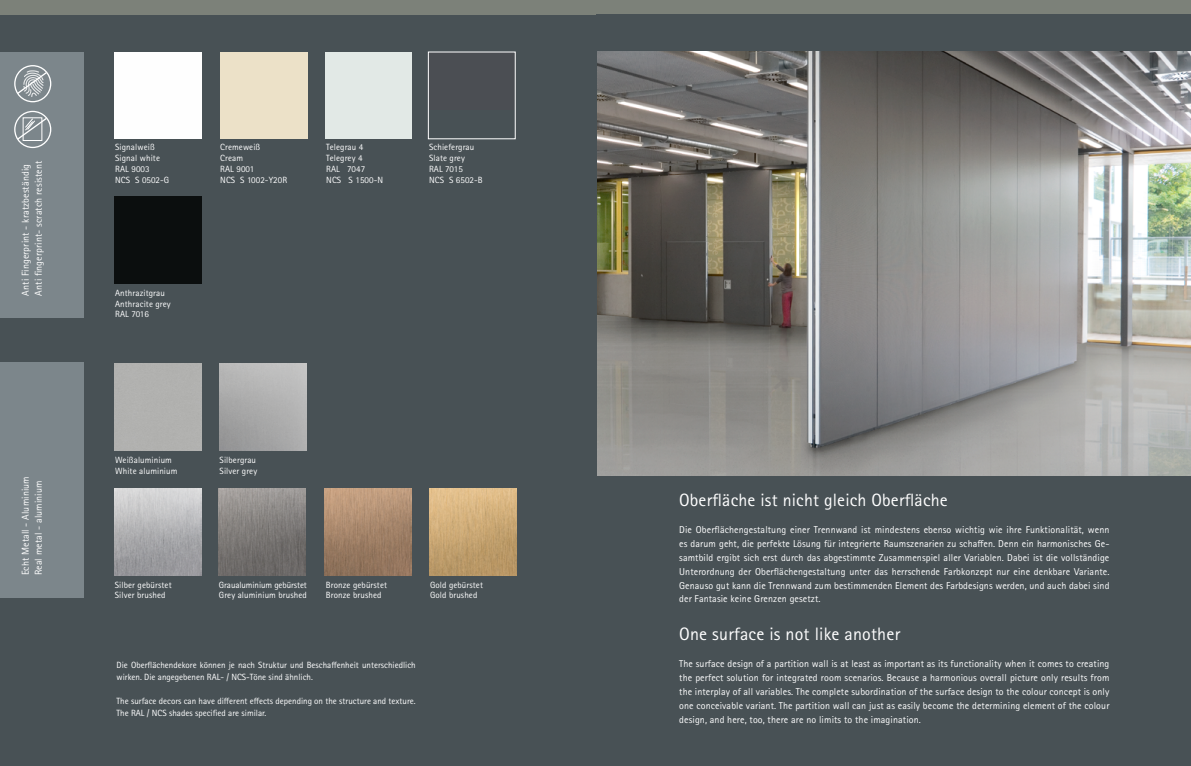
<style>
.page{position:relative;width:1191px;height:766px;background:#fff}
.page>*{position:absolute;margin:0;border:0;box-sizing:border-box;transform-origin:0 0}
.t1{font:18px "Rotis Sans Serif Pro";letter-spacing:.01em;color:#fff}
.t2{font:17.8px "Rotis Sans Serif Pro";letter-spacing:.01em;color:#fff}
.t3{font:10px/13.8px "Rotis Sans Serif Pro";letter-spacing:.01em;color:#fff}
.t4{font:9px/10.8px "Rotis Sans Serif Pro";letter-spacing:.01em;color:#fff}
.t5{font:9px/10.8px "Rotis Sans Serif Pro";letter-spacing:-.01em;color:#fff}
</style>
<div class="page">
<div style="left:0;top:14px;width:644px;height:751px;background:#485155"></div>
<div style="left:0;top:0;width:1191px;height:14px;background:#7c8179"></div>
<div style="left:0;top:362px;width:83px;height:236px;background:#7c868b"></div>
<div style="left:0;top:52px;width:83px;height:265px;background:#7c868b"></div>
<div style="left:597px;top:14px;width:594px;height:751px;background:#485155"></div>
<img style="left:597px;top:52px;width:594px;height:423px">
<div style="left:114px;top:363px;width:87px;height:87px;background:#b1b1af"></div>
<img style="left:220px;top:363px;width:87px;height:87px">
<img style="left:324px;top:488px;width:87px;height:87px">
<img style="left:429px;top:488px;width:87px;height:87px">
<div style="left:325px;top:52px;width:87px;height:87px;background:#e2e9e6"></div>
<div style="left:114px;top:52px;width:87px;height:87px;background:#fefefe"></div>
<div style="left:428px;top:52px;width:87px;height:87px;border:1px solid #fff"></div>
<div style="left:220px;top:52px;width:87px;height:87px;background:#ece1c8"></div>
<div style="left:14px;top:65px;width:37px;height:37px;border:1px solid #fff;border-radius:50%"></div>
<svg style="left:16px;top:70px;width:32px;height:27px"></svg>
<div style="left:14px;top:111px;width:37px;height:37px;border:1px solid #fff;border-radius:50%"></div>
<svg style="left:16px;top:116px;width:32px;height:25px"></svg>
<img style="left:115px;top:488px;width:87px;height:87px">
<img style="left:219px;top:488px;width:87px;height:87px">
<p class="t3" style="left:19px;top:295px;width:136px;line-height:13px;rotate:-90deg">Anti Fingerprint - kratzbeständig<br>Anti fingerprint- scratch resistent</p>
<p class="t3" style="left:19px;top:575px;width:101px;line-height:13px;rotate:-90deg">Echt Metall - Aluminium<br>Real metal - aluminium</p>
<p class="t4" style="left:115px;top:142px;width:56px">Signalweiß<br>Signal white<br>RAL 9003<br>NCS S 0502-G</p>
<p class="t4" style="left:326px;top:142px;width:58px">Telegrau 4<br>Telegrey 4<br>RAL 7047<br>NCS S 1500-N</p>
<p class="t4" style="left:220px;top:142px;width:68px">Cremeweiß<br>Cream<br>RAL 9001<br>NCS S 1002-Y20R</p>
<p class="t4" style="left:429px;top:142px;width:55px">Schiefergrau<br>Slate grey<br>RAL 7015<br>NCS S 6502-B</p>
<p class="t4" style="left:115px;top:287px;width:57px">Anthrazitgrau<br>Anthracite grey<br>RAL 7016</p>
<p class="t4" style="left:115px;top:454px;width:64px">Weißaluminium<br>White aluminium</p>
<p class="t4" style="left:220px;top:454px;width:39px">Silbergrau<br>Silver grey</p>
<p class="t4" style="left:115px;top:579px;width:58px">Silber gebürstet<br>Silver brushed</p>
<p class="t5" style="left:219px;top:579px;width:90px">Graualuminium gebürstet<br>Grey aluminium brushed</p>
<p class="t4" style="left:326px;top:579px;width:63px">Bronze gebürstet<br>Bronze brushed</p>
<p class="t4" style="left:430px;top:579px;width:54px">Gold gebürstet<br>Gold brushed</p>
<p class="t4" style="left:117px;top:658px;width:301px;line-height:12px">Die Oberflächendekore können je nach Struktur und Beschaffenheit unterschiedlich wirken. Die angegebenen RAL- / NCS-Töne sind ähnlich.</p>
<p class="t4" style="left:117px;top:694px;width:300px;line-height:12px">The surface decors can have different effects depending on the structure and texture.<br>The RAL / NCS shades specified are similar.</p>
<h2 class="t2" style="left:679px;top:489px;width:270px">Oberfläche ist nicht gleich Oberfläche</h2>
<p class="t3" style="left:679px;top:523px;width:432px;text-align:justify">Die Oberflächengestaltung einer Trennwand ist mindestens ebenso wichtig wie ihre Funktionalität, wenn es darum geht, die perfekte Lösung für integrierte Raumszenarien zu schaffen. Denn ein harmonisches Ge&shy;samtbild ergibt sich erst durch das abgestimmte Zusammenspiel aller Variablen. Dabei ist die vollständige Unterordnung der Oberflächengestaltung unter das herrschende Farbkonzept nur eine denkbare Variante.<br>Genauso gut kann die Trennwand zum bestimmenden Element des Farbdesigns werden, und auch dabei sind der Fantasie keine Grenzen gesetzt.</p>
<h1 class="t1" style="left:679px;top:623px;width:223px">One surface is not like another</h1>
<p class="t3" style="left:679px;top:657px;width:432px;text-align:justify">The surface design of a partition wall is at least as important as its functionality when it comes to creating the perfect solution for integrated room scenarios. Because a harmonious overall picture only results from the interplay of all variables. The complete subordination of the surface design to the colour concept is only one conceivable variant. The partition wall can just as easily become the determining element of the colour design, and here, too, there are no limits to the imagination.</p>
</div>
